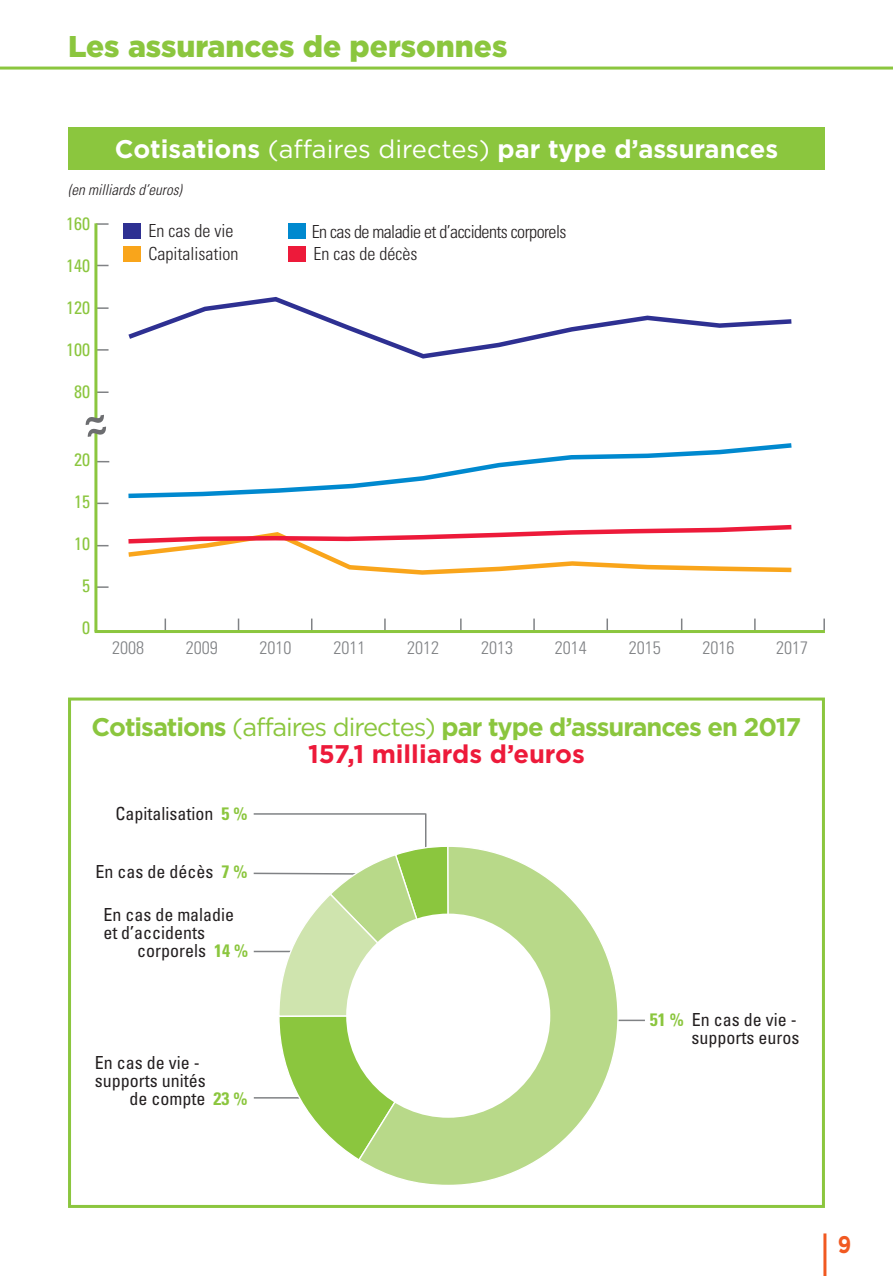
<style>
.page{position:relative;width:893px;height:1276px;background:#fff}
.page>*{position:absolute;margin:0;border:0;box-sizing:border-box;transform-origin:0 0}
.t1{font:900 30px "Gotham";color:#8bc63e}
.t2{font:700 25.5px/27px "Gotham";letter-spacing:-.04em;color:#8bc63e;text-align:center}
.t3{font:700 25.5px "Gotham";color:#fff}
.t4{font:700 24px "Gotham";color:#f15921;scale:.85 1}
.t5{font:condensed 18px/18px "Univers";color:#231f20;text-align:right}
.t6{font:300 condensed 18px "Univers";letter-spacing:-.015em;color:#231f20}
.t7{font:300 condensed 18px "Univers";color:#808285}
.t8{font:condensed 18px "Univers";color:#8bc63e}
.t9{font:italic 300 condensed 15px "Univers";letter-spacing:.005em;color:#231f20}
.s1{font-weight:400}
.s2{color:#ed1a3a}
.s3{font-weight:700;color:#8bc63e}
</style>
<div class="page">
<hr style="left:823px;top:1233px;width:3px;height:43px;background:#f15921">
<hr style="left:0;top:67px;width:893px;height:3px;background:#8bc63e">
<div style="left:68px;top:697px;width:757px;height:511px;border:3px solid #8bc63e"></div>
<hr style="left:607px;top:1019px;width:38px;height:2px;background:#808285">
<hr style="left:254px;top:813px;width:172px;height:1px;background:#808285">
<hr style="left:254px;top:872px;width:135px;height:3px;background:#808285">
<hr style="left:254px;top:950px;width:89px;height:2px;background:#808285">
<hr style="left:254px;top:1097px;width:63px;height:1px;background:#808285">
<hr style="left:425px;top:813px;width:1px;height:56px;background:#808285">
<svg style="left:278px;top:872px;width:79px;height:286px"></svg>
<svg style="left:357px;top:845px;width:261px;height:340px"></svg>
<svg style="left:97px;top:223px;width:12px;height:2px"></svg>
<svg style="left:97px;top:265px;width:12px;height:1px"></svg>
<svg style="left:97px;top:307px;width:12px;height:2px"></svg>
<svg style="left:97px;top:349px;width:12px;height:2px"></svg>
<svg style="left:97px;top:391px;width:12px;height:2px"></svg>
<svg style="left:97px;top:586px;width:12px;height:2px"></svg>
<svg style="left:97px;top:461px;width:12px;height:1px"></svg>
<svg style="left:97px;top:545px;width:12px;height:1px"></svg>
<svg style="left:97px;top:502px;width:12px;height:2px"></svg>
<svg style="left:238px;top:618px;width:1px;height:12px"></svg>
<svg style="left:165px;top:618px;width:1px;height:12px"></svg>
<svg style="left:311px;top:618px;width:1px;height:12px"></svg>
<svg style="left:384px;top:618px;width:2px;height:12px"></svg>
<svg style="left:460px;top:618px;width:2px;height:12px"></svg>
<svg style="left:533px;top:618px;width:2px;height:12px"></svg>
<svg style="left:606px;top:618px;width:2px;height:12px"></svg>
<svg style="left:681px;top:618px;width:1px;height:12px"></svg>
<svg style="left:754px;top:618px;width:2px;height:12px"></svg>
<svg style="left:823px;top:618px;width:2px;height:12px"></svg>
<div style="left:68px;top:128px;width:757px;height:42px;background:#8bc63e"></div>
<hr style="left:94px;top:223px;width:3px;height:408px;background:#8bc63e">
<hr style="left:95px;top:630px;width:730px;height:3px;background:#8bc63e">
<svg style="left:128px;top:297px;width:664px;height:62px"></svg>
<svg style="left:128px;top:524px;width:664px;height:51px"></svg>
<svg style="left:128px;top:443px;width:664px;height:56px"></svg>
<div style="left:346px;top:913px;width:204px;height:204px;background:#fff;border-radius:50%"></div>
<div style="left:124px;top:246px;width:17px;height:15px;background:#f9a51b"></div>
<div style="left:288px;top:247px;width:17px;height:15px;background:#ed1a3a"></div>
<div style="left:124px;top:223px;width:17px;height:15px;background:#2e3092"></div>
<div style="left:288px;top:224px;width:17px;height:15px;background:#0089cf"></div>
<svg style="left:94px;top:414px;width:4px;height:23px"></svg>
<h1 class="t1" style="left:68px;top:30px;width:441px">Les assurances de personnes</h1>
<h2 class="t3" style="left:115px;top:134px;width:665px">Cotisations <span class="s1">(affaires directes)</span> par type d’assurances</h2>
<p class="t9" style="left:68px;top:184px;width:115px">(en milliards d’euros)</p>
<p class="t8" style="left:66px;top:217px;width:25px">160</p>
<p class="t8" style="left:66px;top:259px;width:25px">140</p>
<p class="t8" style="left:66px;top:301px;width:25px">120</p>
<p class="t8" style="left:66px;top:343px;width:25px">100</p>
<p class="t8" style="left:74px;top:385px;width:17px">80</p>
<p class="t8" style="left:74px;top:453px;width:17px">20</p>
<p class="t8" style="left:74px;top:495px;width:17px">15</p>
<p class="t8" style="left:74px;top:537px;width:17px">10</p>
<p class="t8" style="left:82px;top:579px;width:9px">5</p>
<p class="t8" style="left:82px;top:621px;width:9px">0</p>
<p class="t6" style="left:149px;top:224px;width:86px">En cas de vie</p>
<p class="t6" style="left:312px;top:225px;width:256px">En cas de maladie et d’accidents corporels</p>
<p class="t6" style="left:149px;top:247px;width:91px">Capitalisation</p>
<p class="t6" style="left:313px;top:247px;width:105px">En cas de décès</p>
<p class="t7" style="left:112px;top:641px;width:33px">2008</p>
<p class="t7" style="left:186px;top:641px;width:33px">2009</p>
<p class="t7" style="left:260px;top:641px;width:33px">2010</p>
<p class="t7" style="left:333px;top:641px;width:33px">2011</p>
<p class="t7" style="left:407px;top:641px;width:33px">2012</p>
<p class="t7" style="left:481px;top:641px;width:33px">2013</p>
<p class="t7" style="left:555px;top:641px;width:33px">2014</p>
<p class="t7" style="left:629px;top:641px;width:33px">2015</p>
<p class="t7" style="left:702px;top:641px;width:33px">2016</p>
<p class="t7" style="left:776px;top:641px;width:33px">2017</p>
<h2 class="t2" style="left:92px;top:713px;width:711px">Cotisations <span class="s1">(affaires directes)</span> par type d’assurances en 2017<br><span class="s2">157,1 milliards d’euros</span></h2>
<p class="t5" style="left:115px;top:806px;width:133px">Capitalisation <span class="s3">5 %</span></p>
<p class="t5" style="left:95px;top:864px;width:153px">En cas de décès <span class="s3">7 %</span></p>
<p class="t5" style="left:103px;top:907px;width:132px;text-align:left">En cas de maladie et d’accidents</p>
<p class="t5" style="left:137px;top:943px;width:112px">corporels <span class="s3">14 %</span></p>
<p class="t5" style="left:95px;top:1054px;width:106px">En cas de vie -</p>
<p class="t5" style="left:95px;top:1072px;width:112px">supports unités</p>
<p class="t5" style="left:129px;top:1090px;width:119px">de compte <span class="s3">23 %</span></p>
<p class="t5" style="left:650px;top:1012px;width:151px"><span class="s3">51 %</span> En cas de vie - supports euros</p>
<h3 class="t4" style="left:838px;top:1230px;width:17px">9</h3>
</div>
